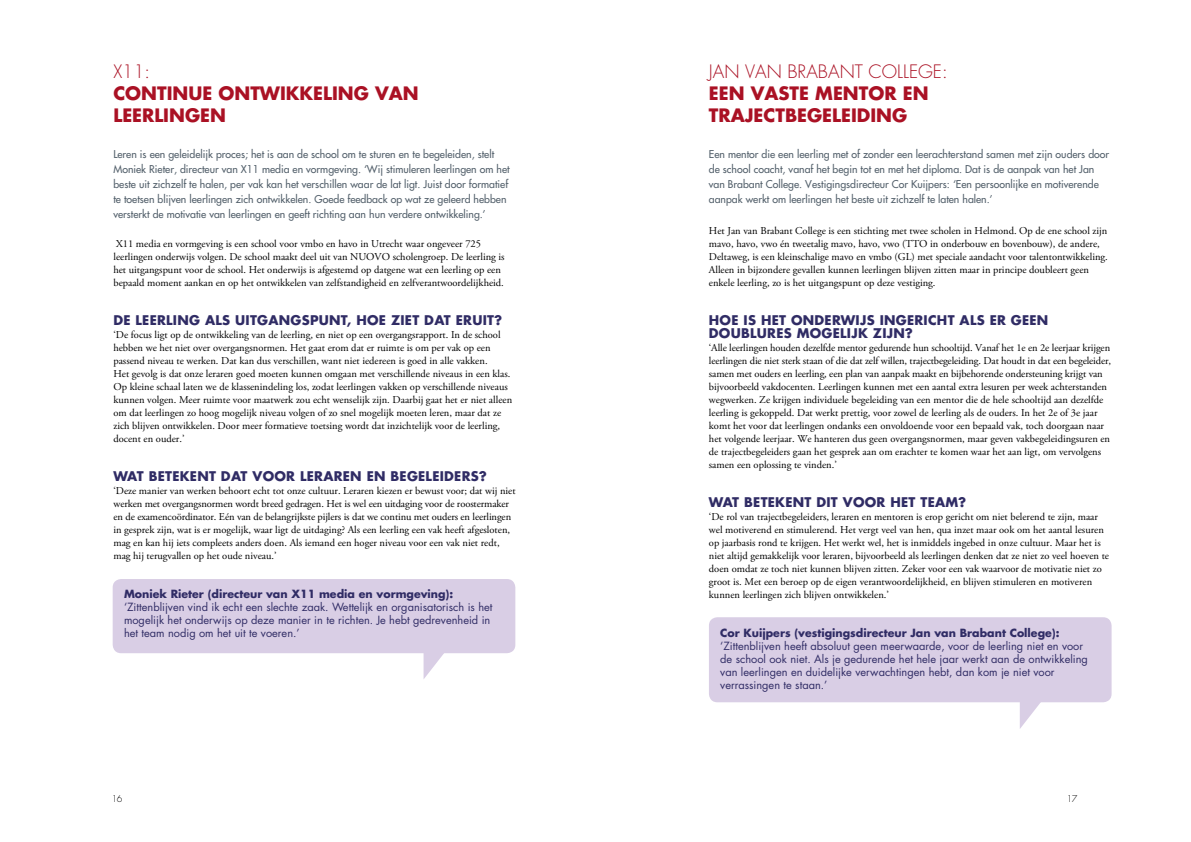
<style>
.page{position:relative;width:1191px;height:842px;background:#fff}
.page>*{position:absolute;margin:0;border:0;box-sizing:border-box;transform-origin:0 0}
.t1{font:700 18px/22px "Futura Std";color:#aa1124}
.t2{font:300 18px "Futura Std";color:#aa1124}
.t3{font:700 13px/13px "Futura Std";letter-spacing:.02em;color:#302c65}
.t4{font:11px/13px "Futura Std";color:#302c65}
.t5{font:700 11px "Futura Std";color:#302c65}
.t6{font:10.5px/13px "Adobe Garamond Pro";color:#000}
.t7{font:500 10.5px/15px "Futura Std";color:#54616c}
.t8{font:300 9px "Futura Std";color:#000}
</style>
<div class="page">
<svg style="left:423px;top:653px;width:29px;height:26px"></svg>
<div style="left:113px;top:579px;width:402px;height:74px;background:#d9cee5;border-radius:9px"></div>
<svg style="left:1019px;top:702px;width:29px;height:27px"></svg>
<div style="left:709px;top:617px;width:402px;height:85px;background:#d9cee5;border-radius:9px"></div>
<h1 class="t2" style="left:113px;top:61px;width:38px">X11:</h1>
<h1 class="t1" style="left:113px;top:82px;width:307px">CONTINUE ONTWIKKELING VAN<br>LEERLINGEN</h1>
<p class="t7" style="left:113px;top:147px;width:398px">Leren is een geleidelijk proces; het is aan de school om te sturen en te begeleiden, stelt Moniek Rieter, directeur van X11 media en vormgeving. ‘Wij stimuleren leerlingen om het beste uit zichzelf te halen, per vak kan het verschillen waar de lat ligt. Juist door formatief te toetsen blijven leerlingen zich ontwikkelen. Goede feedback op wat ze geleerd hebben versterkt de motivatie van leerlingen en geeft richting aan hun verdere ontwikkeling.’</p>
<p class="t6" style="left:113px;top:238px;width:393px">X11 media en vormgeving is een school voor vmbo en havo in Utrecht waar ongeveer 725 leerlingen onderwijs volgen. De school maakt deel uit van NUOVO scholengroep. De leerling is het uitgangspunt voor de school. Het onderwijs is afgestemd op datgene wat een leerling op een bepaald moment aankan en op het ontwikkelen van zelfstandigheid en zelfverantwoordelijkheid.</p>
<p class="t3" style="left:113px;top:313px;width:390px">DE LEERLING ALS UITGANGSPUNT, HOE ZIET DAT ERUIT?</p>
<p class="t6" style="left:113px;top:329px;width:400px">‘De focus ligt op de ontwikkeling van de leerling, en niet op een overgangsrapport. In de school hebben we het niet over overgangsnormen. Het gaat erom dat er ruimte is om per vak op een passend niveau te werken. Dat kan dus verschillen, want niet iedereen is goed in alle vakken.<br>Het gevolg is dat onze leraren goed moeten kunnen omgaan met verschillende niveaus in een klas.<br>Op kleine schaal laten we de klassenindeling los, zodat leerlingen vakken op verschillende niveaus kunnen volgen. Meer ruimte voor maatwerk zou echt wenselijk zijn. Daarbij gaat het er niet alleen om dat leerlingen zo hoog mogelijk niveau volgen of zo snel mogelijk moeten leren, maar dat ze zich blijven ontwikkelen. Door meer formatieve toetsing wordt dat inzichtelijk voor de leerling, docent en ouder.’</p>
<p class="t3" style="left:113px;top:469px;width:375px">WAT BETEKENT DAT VOOR LERAREN EN BEGELEIDERS?</p>
<p class="t6" style="left:113px;top:485px;width:404px">‘Deze manier van werken behoort echt tot onze cultuur. Leraren kiezen er bewust voor; dat wij niet werken met overgangsnormen wordt breed gedragen. Het is wel een uitdaging voor de roostermaker en de examencoördinator. Eén van de belangrijkste pijlers is dat we continu met ouders en leerlingen in gesprek zijn, wat is er mogelijk, waar ligt de uitdaging? Als een leerling een vak heeft afgesloten, mag en kan hij iets compleets anders doen. Als iemand een hoger niveau voor een vak niet redt, mag hij terugvallen op het oude niveau.’</p>
<p class="t5" style="left:124px;top:587px;width:331px">Moniek Rieter (directeur van X11 media en vormgeving):</p>
<p class="t4" style="left:124px;top:601px;width:370px">‘Zittenblijven vind ik echt een slechte zaak. Wettelijk en organisatorisch is het mogelijk het onderwijs op deze manier in te richten. Je hebt gedrevenheid in het team nodig om het uit te voeren.’</p>
<h1 class="t2" style="left:709px;top:61px;width:240px">JAN VAN BRABANT COLLEGE:</h1>
<h1 class="t1" style="left:709px;top:82px;width:221px">EEN VASTE MENTOR EN<br>TRAJECTBEGELEIDING</h1>
<p class="t7" style="left:709px;top:147px;width:402px">Een mentor die een leerling met of zonder een leerachterstand samen met zijn ouders door de school coacht, vanaf het begin tot en met het diploma. Dat is de aanpak van het Jan van Brabant College. Vestigingsdirecteur Cor Kuijpers: ‘Een persoonlijke en motiverende aanpak werkt om leerlingen het beste uit zichzelf te laten halen.’</p>
<p class="t6" style="left:709px;top:225px;width:400px">Het Jan van Brabant College is een stichting met twee scholen in Helmond. Op de ene school zijn mavo, havo, vwo én tweetalig mavo, havo, vwo (TTO in onderbouw en bovenbouw), de andere, Deltaweg, is een kleinschalige mavo en vmbo (GL) met speciale aandacht voor talentontwikkeling.<br>Alleen in bijzondere gevallen kunnen leerlingen blijven zitten maar in principe doubleert geen enkele leerling, zo is het uitgangspunt op deze vestiging.</p>
<p class="t3" style="left:709px;top:313px;width:341px">HOE IS HET ONDERWIJS INGERICHT ALS ER GEEN<br>DOUBLURES MOGELIJK ZIJN?</p>
<p class="t6" style="left:709px;top:342px;width:404px">‘Alle leerlingen houden dezelfde mentor gedurende hun schooltijd. Vanaf het 1e en 2e leerjaar krijgen leerlingen die niet sterk staan of die dat zelf willen, trajectbegeleiding. Dat houdt in dat een begeleider, samen met ouders en leerling, een plan van aanpak maakt en bijbehorende ondersteuning krijgt van bijvoorbeeld vakdocenten. Leerlingen kunnen met een aantal extra lesuren per week achterstanden wegwerken. Ze krijgen individuele begeleiding van een mentor die de hele schooltijd aan dezelfde leerling is gekoppeld. Dat werkt prettig, voor zowel de leerling als de ouders. In het 2e of 3e jaar komt het voor dat leerlingen ondanks een onvoldoende voor een bepaald vak, toch doorgaan naar het volgende leerjaar. We hanteren dus geen overgangsnormen, maar geven vakbegeleidingsuren en de trajectbegeleiders gaan het gesprek aan om erachter te komen waar het aan ligt, om vervolgens samen een oplossing te vinden.’</p>
<p class="t3" style="left:709px;top:495px;width:259px">WAT BETEKENT DIT VOOR HET TEAM?</p>
<p class="t6" style="left:709px;top:511px;width:401px">‘De rol van trajectbegeleiders, leraren en mentoren is erop gericht om niet belerend te zijn, maar wel motiverend en stimulerend. Het vergt veel van hen, qua inzet maar ook om het aantal lesuren op jaarbasis rond te krijgen. Het werkt wel, het is inmiddels ingebed in onze cultuur. Maar het is niet altijd gemakkelijk voor leraren, bijvoorbeeld als leerlingen denken dat ze niet zo veel hoeven te doen omdat ze toch niet kunnen blijven zitten. Zeker voor een vak waarvoor de motivatie niet zo groot is. Met een beroep op de eigen verantwoordelijkheid, en blijven stimuleren en motiveren kunnen leerlingen zich blijven ontwikkelen.’</p>
<p class="t5" style="left:720px;top:626px;width:341px">Cor Kuijpers (vestigingsdirecteur Jan van Brabant College):</p>
<p class="t4" style="left:720px;top:640px;width:369px">‘Zittenblijven heeft absoluut geen meerwaarde, voor de leerling niet en voor de school ook niet. Als je gedurende het hele jaar werkt aan de ontwikkeling van leerlingen en duidelijke verwachtingen hebt, dan kom je niet voor verrassingen te staan.’</p>
<p class="t8" style="left:112px;top:793px;width:12px">16</p>
<p class="t8" style="left:1066px;top:793px;width:12px">17</p>
</div>
